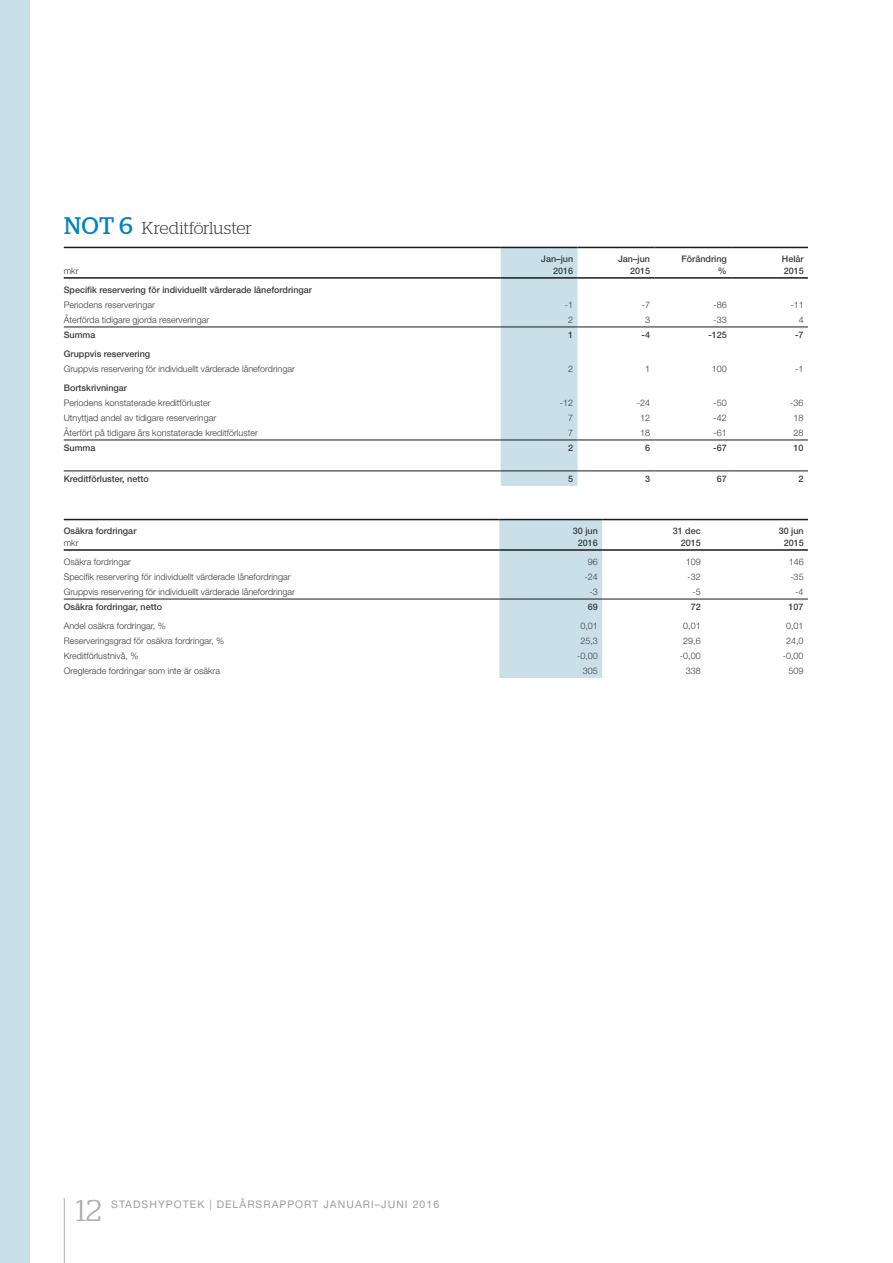
<style>
.page{position:relative;width:893px;height:1263px;background:#fff}
.page>*{position:absolute;margin:0;border:0;box-sizing:border-box;transform-origin:0 0}
.t1{font:300 30px "Stag";color:#b2b2b2}
.t2{font:300 17.25px "Stag";letter-spacing:-.01em;color:#3b3b3a}
.t3{font:10.5px "Helvetica Neue LT Pro";letter-spacing:.1em;color:#9d9d9d}
.t4{font:300 9px "Helvetica Neue LT Pro";color:#3b3b3a}
.t5{font:500 9px/11.2px "Helvetica Neue LT Pro";color:#3b3b3a;text-align:right}
.s1{font-weight:400;font-size:24px;color:#0085c3}
</style>
<div class="page">
<hr style="left:64px;top:1198px;width:1px;height:65px;background:#b2b2b2">
<div style="left:0;top:0;width:30px;height:1263px;background:#c9e0e9"></div>
<div style="left:501px;top:248px;width:77px;height:238px;background:#c9e0e9"></div>
<hr style="left:64px;top:247px;width:437px;height:1px;background:#1c1b1a">
<hr style="left:501px;top:247px;width:76px;height:1px;background:#1c1b1a">
<hr style="left:577px;top:247px;width:77px;height:1px;background:#1c1b1a">
<hr style="left:654px;top:247px;width:77px;height:1px;background:#1c1b1a">
<hr style="left:64px;top:277px;width:437px;height:2px;background:#1c1b1a">
<hr style="left:501px;top:277px;width:76px;height:2px;background:#1c1b1a">
<hr style="left:577px;top:277px;width:77px;height:2px;background:#1c1b1a">
<hr style="left:654px;top:277px;width:77px;height:2px;background:#1c1b1a">
<hr style="left:64px;top:327px;width:437px;height:1px;background:#1c1b1a">
<hr style="left:501px;top:327px;width:76px;height:1px;background:#1c1b1a">
<hr style="left:577px;top:327px;width:77px;height:1px;background:#1c1b1a">
<hr style="left:654px;top:327px;width:77px;height:1px;background:#1c1b1a">
<hr style="left:64px;top:440px;width:437px;height:1px;background:#1c1b1a">
<hr style="left:501px;top:440px;width:76px;height:1px;background:#1c1b1a">
<hr style="left:577px;top:440px;width:77px;height:1px;background:#1c1b1a">
<hr style="left:654px;top:440px;width:77px;height:1px;background:#1c1b1a">
<hr style="left:64px;top:470px;width:437px;height:1px;background:#1c1b1a">
<hr style="left:501px;top:470px;width:76px;height:1px;background:#1c1b1a">
<hr style="left:577px;top:470px;width:77px;height:1px;background:#1c1b1a">
<hr style="left:654px;top:470px;width:77px;height:1px;background:#1c1b1a">
<hr style="left:731px;top:327px;width:77px;height:1px;background:#1c1b1a">
<hr style="left:731px;top:440px;width:77px;height:1px;background:#1c1b1a">
<hr style="left:731px;top:470px;width:77px;height:1px;background:#1c1b1a">
<hr style="left:731px;top:247px;width:77px;height:1px;background:#1c1b1a">
<hr style="left:731px;top:277px;width:77px;height:2px;background:#1c1b1a">
<div style="left:499px;top:520px;width:103px;height:158px;background:#c9e0e9"></div>
<hr style="left:64px;top:519px;width:435px;height:1px;background:#1c1b1a">
<hr style="left:499px;top:519px;width:103px;height:1px;background:#1c1b1a">
<hr style="left:705px;top:519px;width:103px;height:1px;background:#1c1b1a">
<hr style="left:64px;top:549px;width:435px;height:2px;background:#1c1b1a">
<hr style="left:499px;top:549px;width:103px;height:2px;background:#1c1b1a">
<hr style="left:705px;top:549px;width:103px;height:2px;background:#1c1b1a">
<hr style="left:602px;top:599px;width:103px;height:1px;background:#1c1b1a">
<hr style="left:64px;top:599px;width:435px;height:1px;background:#1c1b1a">
<hr style="left:499px;top:599px;width:103px;height:1px;background:#1c1b1a">
<hr style="left:705px;top:599px;width:103px;height:1px;background:#1c1b1a">
<hr style="left:602px;top:519px;width:103px;height:1px;background:#1c1b1a">
<hr style="left:602px;top:549px;width:103px;height:2px;background:#1c1b1a">
<h2 class="t2" style="left:64px;top:218px;width:189px"><span class="s1">NOT 6</span> Kreditförluster</h2>
<p class="t4" style="left:64px;top:265px;width:16px">mkr</p>
<p class="t5" style="left:541px;top:253px;width:34px">Jan–jun<br>2016</p>
<p class="t5" style="left:618px;top:253px;width:34px">Jan–jun<br>2015</p>
<p class="t5" style="left:681px;top:253px;width:47px">Förändring %</p>
<p class="t5" style="left:782px;top:253px;width:23px;text-align:left">Helår<br>2015</p>
<p class="t5" style="left:64px;top:284px;width:250px">Specifik reservering för individuellt värderade lånefordringar</p>
<p class="t4" style="left:64px;top:299px;width:93px">Periodens reserveringar</p>
<p class="t4" style="left:565px;top:299px;width:10px">-1</p>
<p class="t4" style="left:642px;top:299px;width:10px">-7</p>
<p class="t4" style="left:713px;top:299px;width:15px">-86</p>
<p class="t4" style="left:790px;top:299px;width:15px">-11</p>
<p class="t4" style="left:64px;top:314px;width:147px">Återförda tidigare gjorda reserveringar</p>
<p class="t4" style="left:568px;top:314px;width:7px">2</p>
<p class="t4" style="left:645px;top:314px;width:7px">3</p>
<p class="t4" style="left:713px;top:314px;width:15px">-33</p>
<p class="t4" style="left:799px;top:314px;width:7px">4</p>
<p class="t5" style="left:64px;top:329px;width:33px">Summa</p>
<p class="t5" style="left:568px;top:329px;width:7px">1</p>
<p class="t5" style="left:642px;top:329px;width:10px">-4</p>
<p class="t5" style="left:708px;top:329px;width:20px">-125</p>
<p class="t5" style="left:795px;top:329px;width:10px">-7</p>
<p class="t5" style="left:64px;top:348px;width:88px">Gruppvis reservering</p>
<p class="t4" style="left:64px;top:363px;width:233px">Gruppvis reservering för individuellt värderade lånefordringar</p>
<p class="t4" style="left:568px;top:363px;width:7px">2</p>
<p class="t4" style="left:645px;top:363px;width:7px">1</p>
<p class="t4" style="left:712px;top:363px;width:17px">100</p>
<p class="t4" style="left:795px;top:363px;width:10px">-1</p>
<p class="t5" style="left:64px;top:382px;width:65px">Bortskrivningar</p>
<p class="t4" style="left:64px;top:397px;width:149px">Periodens konstaterade kreditförluster</p>
<p class="t4" style="left:560px;top:397px;width:15px">-12</p>
<p class="t4" style="left:637px;top:397px;width:15px">-24</p>
<p class="t4" style="left:713px;top:397px;width:15px">-50</p>
<p class="t4" style="left:790px;top:397px;width:15px">-36</p>
<p class="t4" style="left:64px;top:412px;width:154px">Utnyttjad andel av tidigare reserveringar</p>
<p class="t4" style="left:568px;top:412px;width:7px">7</p>
<p class="t4" style="left:640px;top:412px;width:12px">12</p>
<p class="t4" style="left:713px;top:412px;width:15px">-42</p>
<p class="t4" style="left:794px;top:412px;width:12px">18</p>
<p class="t4" style="left:64px;top:427px;width:196px">Återfört på tidigare års konstaterade kreditförluster</p>
<p class="t4" style="left:568px;top:427px;width:7px">7</p>
<p class="t4" style="left:640px;top:427px;width:12px">18</p>
<p class="t4" style="left:713px;top:427px;width:15px">-61</p>
<p class="t4" style="left:794px;top:427px;width:12px">28</p>
<p class="t5" style="left:64px;top:442px;width:33px">Summa</p>
<p class="t5" style="left:568px;top:442px;width:7px">2</p>
<p class="t5" style="left:645px;top:442px;width:7px">6</p>
<p class="t5" style="left:713px;top:442px;width:15px">-67</p>
<p class="t5" style="left:794px;top:442px;width:12px">10</p>
<p class="t5" style="left:64px;top:473px;width:87px">Kreditförluster, netto</p>
<p class="t5" style="left:568px;top:473px;width:7px">5</p>
<p class="t5" style="left:645px;top:473px;width:7px">3</p>
<p class="t5" style="left:717px;top:473px;width:12px">67</p>
<p class="t5" style="left:799px;top:473px;width:7px">2</p>
<p class="t5" style="left:64px;top:525px;width:74px">Osäkra fordringar</p>
<p class="t4" style="left:64px;top:537px;width:16px">mkr</p>
<p class="t5" style="left:573px;top:525px;width:27px;text-align:center">30 jun<br>2016</p>
<p class="t5" style="left:673px;top:525px;width:30px">31 dec<br>2015</p>
<p class="t5" style="left:779px;top:525px;width:27px;text-align:center">30 jun<br>2015</p>
<p class="t4" style="left:64px;top:556px;width:69px">Osäkra fordringar</p>
<p class="t4" style="left:588px;top:556px;width:12px">96</p>
<p class="t4" style="left:686px;top:556px;width:17px">109</p>
<p class="t4" style="left:789px;top:556px;width:17px">146</p>
<p class="t4" style="left:64px;top:571px;width:228px">Specifik reservering för individuellt värderade lånefordringar</p>
<p class="t4" style="left:585px;top:571px;width:15px">-24</p>
<p class="t4" style="left:687px;top:571px;width:15px">-32</p>
<p class="t4" style="left:790px;top:571px;width:15px">-35</p>
<p class="t4" style="left:64px;top:586px;width:233px">Gruppvis reservering för individuellt värderade lånefordringar</p>
<p class="t4" style="left:590px;top:586px;width:10px">-3</p>
<p class="t4" style="left:692px;top:586px;width:10px">-5</p>
<p class="t4" style="left:795px;top:586px;width:10px">-4</p>
<p class="t5" style="left:64px;top:601px;width:100px">Osäkra fordringar, netto</p>
<p class="t5" style="left:588px;top:601px;width:12px">69</p>
<p class="t5" style="left:691px;top:601px;width:12px">72</p>
<p class="t5" style="left:789px;top:601px;width:17px">107</p>
<p class="t4" style="left:64px;top:620px;width:104px">Andel osäkra fordringar, %</p>
<p class="t4" style="left:580px;top:620px;width:19px">0,01</p>
<p class="t4" style="left:683px;top:620px;width:19px">0,01</p>
<p class="t4" style="left:786px;top:620px;width:19px">0,01</p>
<p class="t4" style="left:64px;top:635px;width:162px">Reserveringsgrad för osäkra fordringar, %</p>
<p class="t4" style="left:580px;top:635px;width:19px">25,3</p>
<p class="t4" style="left:683px;top:635px;width:19px">29,6</p>
<p class="t4" style="left:786px;top:635px;width:19px">24,0</p>
<p class="t4" style="left:64px;top:650px;width:76px">Kreditförlustnivå, %</p>
<p class="t4" style="left:577px;top:650px;width:22px">-0,00</p>
<p class="t4" style="left:680px;top:650px;width:22px">-0,00</p>
<p class="t4" style="left:783px;top:650px;width:22px">-0,00</p>
<p class="t4" style="left:64px;top:665px;width:158px">Oreglerade fordringar som inte är osäkra</p>
<p class="t4" style="left:583px;top:665px;width:17px">305</p>
<p class="t4" style="left:686px;top:665px;width:17px">338</p>
<p class="t4" style="left:789px;top:665px;width:17px">509</p>
<h1 class="t1" style="left:76px;top:1193px;width:27px">12</h1>
<p class="t3" style="left:111px;top:1197px;width:329px">STADSHYPOTEK | DELÅRSRAPPORT JANUARI–JUNI 2016</p>
</div>
